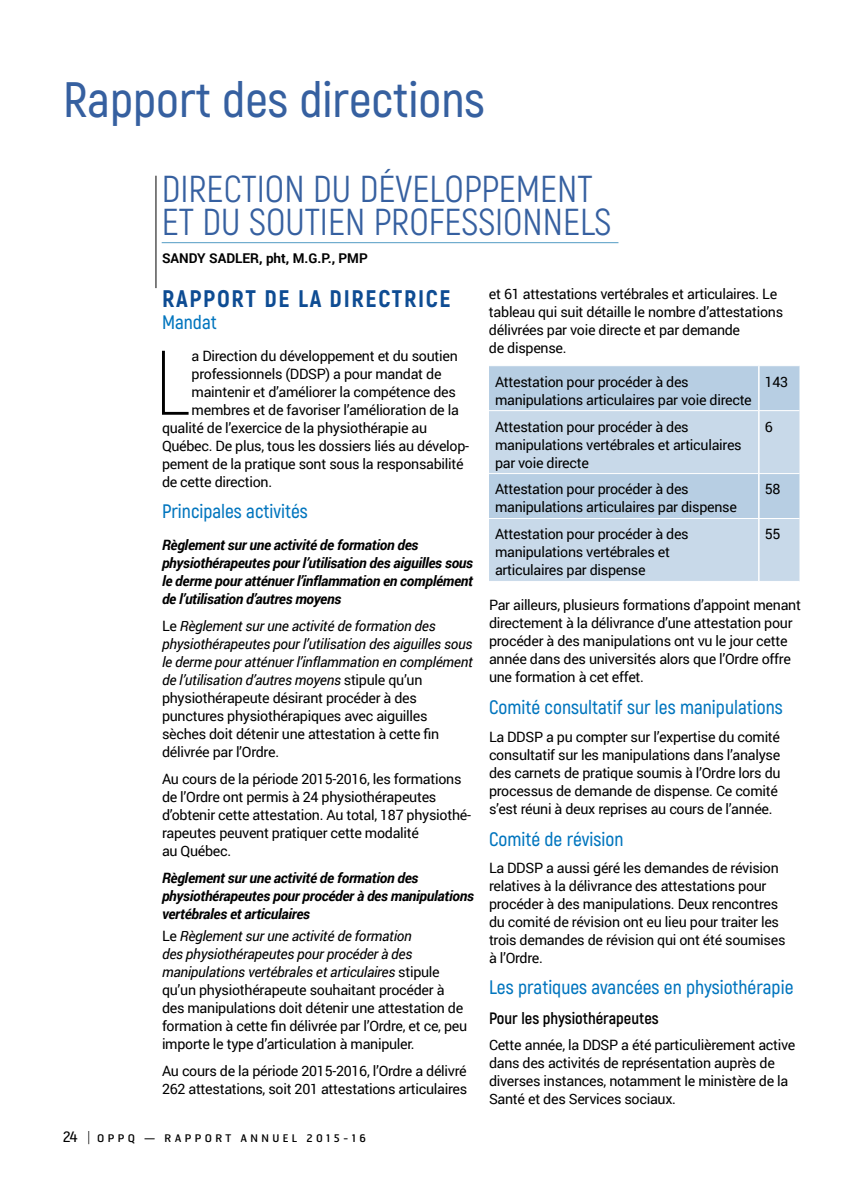
<style>
.page{position:relative;width:864px;height:1188px;background:#fff}
.page>*{position:absolute;margin:0;border:0;box-sizing:border-box;transform-origin:0 0}
.t1{font:200 91.35px "Akrobat";color:#000}
.t2{font:600 49.8px "Akrobat";color:#3660a0}
.t3{font:37.5px/33px "Akrobat";color:#3660a0}
.t4{font:800 24px "Akrobat";letter-spacing:.07em;color:#0e4c93}
.t5{font:600 19.5px "Akrobat";color:#0075be}
.t6{font:700 16.5px "Akrobat";color:#000}
.t7{font:14.25px/18px "Roboto";letter-spacing:-.02em;color:#000}
.t8{font:italic 14.25px/18px "Roboto";letter-spacing:-.02em;color:#000}
.t9{font:italic 700 14.25px/18px "Roboto";letter-spacing:-.02em;color:#000}
.t10{font:700 13.5px "Roboto";color:#000}
.t11{font:10.5px "Hermes";letter-spacing:.32em;color:#000}
.s1{font-style:normal}
.s2{font-style:italic}
.s3{font-family:"Akrobat";font-weight:600;font-size:15px}
.s4{font-family:"Escrow Banner Compressed";font-weight:600;font-size:15px}
</style>
<div class="page">
<div style="left:489px;top:366px;width:311px;height:45px;background:#b7cee3"></div>
<svg style="left:489px;top:411px;width:311px;height:170px;background:#c3d6e7"></svg>
<hr style="left:758px;top:366px;width:2px;height:44px;background:#fff">
<hr style="left:758px;top:411px;width:2px;height:62px;background:#fff">
<hr style="left:758px;top:474px;width:2px;height:44px;background:#fff">
<hr style="left:758px;top:519px;width:2px;height:62px;background:#fff">
<hr style="left:489px;top:410px;width:270px;height:1px;background:#fff">
<hr style="left:759px;top:410px;width:40px;height:1px;background:#fff">
<hr style="left:489px;top:473px;width:270px;height:1px;background:#fff">
<hr style="left:759px;top:473px;width:40px;height:1px;background:#fff">
<hr style="left:489px;top:518px;width:270px;height:1px;background:#fff">
<hr style="left:759px;top:518px;width:40px;height:1px;background:#fff">
<hr style="left:156px;top:176px;width:1px;height:112px;background:#000">
<hr style="left:162px;top:242px;width:456px;height:1px;background:#529bc4">
<h2 class="t2" style="left:63px;top:70px;width:424px">Rapport des directions</h2>
<h3 class="t3" style="left:162px;top:173px;width:451px">DIRECTION DU DÉVELOPPEMENT<br>ET DU SOUTIEN PROFESSIONNELS</h3>
<p class="t10" style="left:162px;top:248px;width:207px">SANDY SADLER, pht, M.G.P., PMP</p>
<h3 class="t4" style="left:162px;top:283px;width:290px">RAPPORT DE LA DIRECTRICE</h3>
<h3 class="t5" style="left:162px;top:311px;width:56px">Mandat</h3>
<h1 class="t1" style="left:154px;top:330px;width:37px">L</h1>
<p class="t7" style="left:192px;top:346px;width:268px">a Direction du développement et du soutien</p>
<p class="t7" style="left:192px;top:364px;width:251px">professionnels (DDSP) a pour mandat de</p>
<p class="t7" style="left:192px;top:382px;width:266px">maintenir et d’améliorer la compétence des</p>
<p class="t7" style="left:192px;top:400px;width:269px">membres et de favoriser l’amélioration de la</p>
<p class="t7" style="left:162px;top:418px;width:267px">qualité de l’exercice de la physiothérapie au</p>
<p class="t7" style="left:162px;top:436px;width:309px">Québec. De plus, tous les dossiers liés au dévelop-</p>
<p class="t7" style="left:162px;top:454px;width:303px">pement de la pratique sont sous la responsabilité</p>
<p class="t7" style="left:162px;top:472px;width:112px">de cette direction.</p>
<h3 class="t5" style="left:162px;top:500px;width:147px">Principales activités</h3>
<p class="t9" style="left:162px;top:535px;width:313px">Règlement sur une activité de formation des physiothérapeutes pour l’utilisation des aiguilles sous le derme pour atténuer l’inflammation en complément de l’utilisation d’autres moyens</p>
<p class="t8" style="left:162px;top:616px;width:312px"><span class="s1">Le</span> Règlement sur une activité de formation des physiothérapeutes pour l’utilisation des aiguilles sous le derme pour atténuer l’inflammation en complément de l’utilisation d’autres moyens <span class="s1">stipule qu’un physiothérapeute désirant procéder à des punctures physiothérapiques avec aiguilles sèches doit détenir une attestation à cette fin délivrée par l’Ordre.</span></p>
<p class="t7" style="left:162px;top:769px;width:311px">Au cours de la période 2015-2016, les formations de l’Ordre ont permis à 24 physiothérapeutes d’obtenir cette attestation. Au total, 187 physiothé&shy;rapeutes peuvent pratiquer cette modalité<br>au Québec.</p>
<p class="t9" style="left:162px;top:868px;width:313px">Règlement sur une activité de formation des physiothérapeutes pour procéder à des manipulations vertébrales et articulaires</p>
<p class="t7" style="left:162px;top:927px;width:307px">Le <span class="s2">Règlement sur une activité de formation<br>des physiothérapeutes pour procéder à des manipulations vertébrales et articulaires</span> stipule qu’un physiothérapeute souhaitant procéder à des manipulations doit détenir une attestation de formation à cette fin délivrée par l’Ordre, et ce, peu importe le type d’articulation à manipuler.</p>
<p class="t7" style="left:162px;top:1062px;width:307px">Au cours de la période 2015-2016, l’Ordre a délivré<br>262 attestations, soit 201 attestations articulaires</p>
<p class="t11" style="left:63px;top:1131px;width:304px"><span class="s3">24</span> <span class="s4">|</span> OPPQ — RAPPORT ANNUEL 2015-16</p>
<p class="t7" style="left:489px;top:285px;width:296px">et 61 attestations vertébrales et articulaires. Le tableau qui suit détaille le nombre d’attestations délivrées par voie directe et par demande<br>de dispense.</p>
<p class="t7" style="left:495px;top:372px;width:258px">Attestation pour procéder à des manipulations articulaires par voie directe</p>
<p class="t7" style="left:765px;top:372px;width:25px">143</p>
<p class="t7" style="left:495px;top:417px;width:248px">Attestation pour procéder à des manipulations vertébrales et articulaires par voie directe</p>
<p class="t7" style="left:765px;top:417px;width:10px">6</p>
<p class="t7" style="left:495px;top:480px;width:244px">Attestation pour procéder à des manipulations articulaires par dispense</p>
<p class="t7" style="left:765px;top:480px;width:17px">58</p>
<p class="t7" style="left:495px;top:525px;width:195px">Attestation pour procéder à des manipulations vertébrales et articulaires par dispense</p>
<p class="t7" style="left:765px;top:525px;width:17px">55</p>
<p class="t7" style="left:489px;top:596px;width:314px">Par ailleurs, plusieurs formations d’appoint menant directement à la délivrance d’une attestation pour procéder à des manipulations ont vu le jour cette année dans des universités alors que l’Ordre offre une formation à cet effet.</p>
<h3 class="t5" style="left:489px;top:695px;width:295px">Comité consultatif sur les manipulations</h3>
<p class="t7" style="left:489px;top:728px;width:293px">La DDSP a pu compter sur l’expertise du comité consultatif sur les manipulations dans l’analyse des carnets de pratique soumis à l’Ordre lors du processus de demande de dispense. Ce comité s’est réuni à deux reprises au cours de l’année.</p>
<h3 class="t5" style="left:489px;top:827px;width:136px">Comité de révision</h3>
<p class="t7" style="left:489px;top:858px;width:298px">La DDSP a aussi géré les demandes de révision relatives à la délivrance des attestations pour procéder à des manipulations. Deux rencontres du comité de révision ont eu lieu pour traiter les trois demandes de révision qui ont été soumises à l’Ordre.</p>
<h3 class="t5" style="left:489px;top:976px;width:306px">Les pratiques avancées en physiothérapie</h3>
<p class="t6" style="left:489px;top:1008px;width:171px">Pour les physiothérapeutes</p>
<p class="t7" style="left:489px;top:1035px;width:308px">Cette année, la DDSP a été particulièrement active dans des activités de représentation auprès de diverses instances, notamment le ministère de la Santé et des Services sociaux.</p>
</div>
